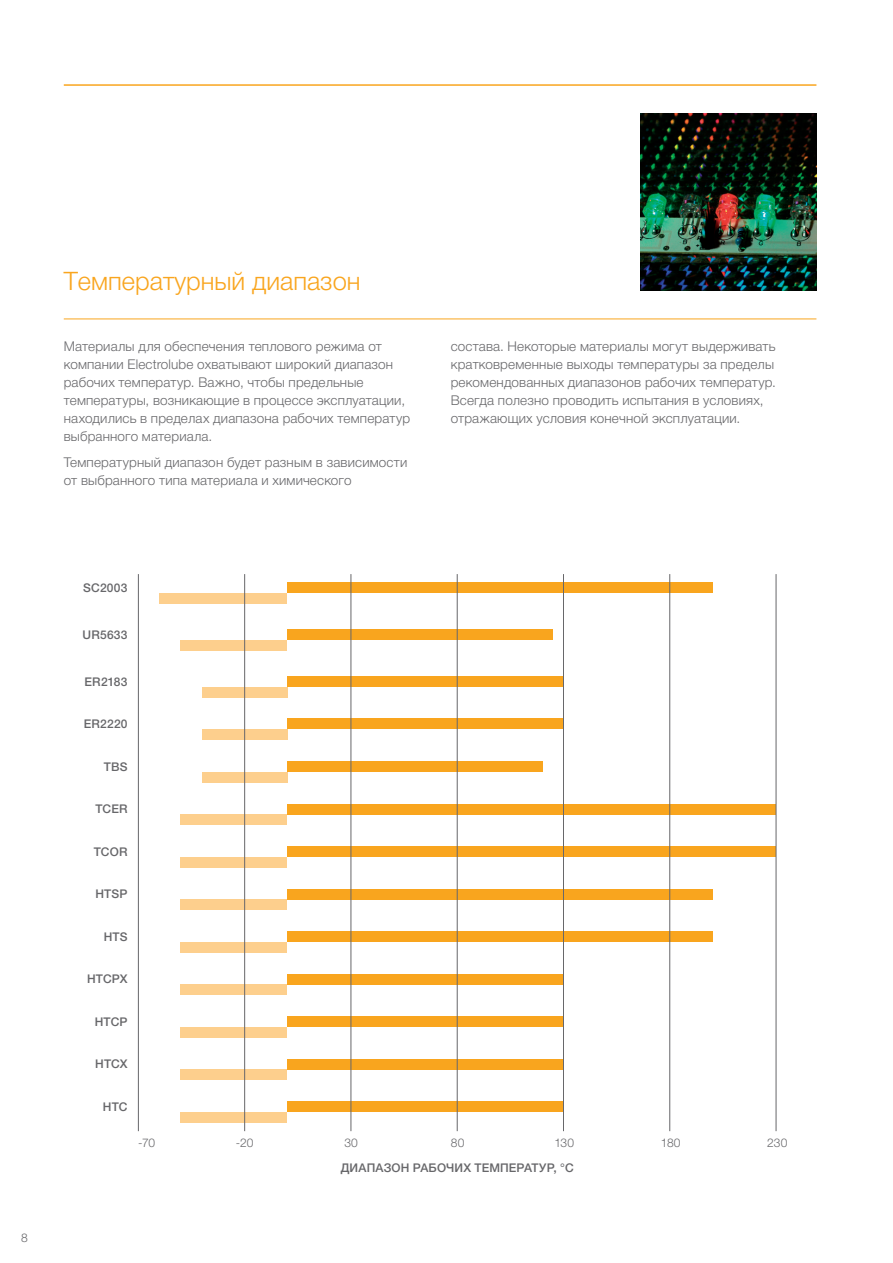
<style>
.page{position:relative;width:893px;height:1263px;background:#fff}
.page>*{position:absolute;margin:0;border:0;box-sizing:border-box;transform-origin:0 0}
.t1{font:300 25.5px "Helvetica Neue LTCYR";color:#f9a51e}
.t2{font:300 13.5px/18px "Helvetica Neue LTCYR";letter-spacing:.01em;color:#67676a}
.t3{font:500 12px "Helvetica Neue";letter-spacing:.015em;color:#67676a}
.t4{font:500 12px "Helvetica Neue LTCYR";letter-spacing:.01em;color:#67676a}
.t5{font:300 12px "Helvetica Neue";letter-spacing:.005em;color:#67676a}
</style>
<div class="page">
<hr style="left:64px;top:84px;width:752px;height:2px;background:#f9a51e">
<hr style="left:64px;top:319px;width:752px;height:1px;background:#f9a51e">
<div style="left:181px;top:640px;width:106px;height:11px;background:#fdcf8d"></div>
<div style="left:181px;top:814px;width:106px;height:11px;background:#fdcf8d"></div>
<div style="left:181px;top:984px;width:106px;height:11px;background:#fdcf8d"></div>
<div style="left:202px;top:729px;width:85px;height:11px;background:#fdcf8d"></div>
<div style="left:181px;top:899px;width:106px;height:11px;background:#fdcf8d"></div>
<div style="left:181px;top:1069px;width:106px;height:11px;background:#fdcf8d"></div>
<div style="left:181px;top:1112px;width:106px;height:11px;background:#fdcf8d"></div>
<div style="left:287px;top:629px;width:266px;height:11px;background:#f9a51e"></div>
<div style="left:287px;top:804px;width:489px;height:10px;background:#f9a51e"></div>
<div style="left:287px;top:974px;width:276px;height:10px;background:#f9a51e"></div>
<div style="left:287px;top:719px;width:276px;height:10px;background:#f9a51e"></div>
<div style="left:287px;top:889px;width:425px;height:10px;background:#f9a51e"></div>
<div style="left:287px;top:1059px;width:276px;height:10px;background:#f9a51e"></div>
<div style="left:287px;top:1101px;width:276px;height:11px;background:#f9a51e"></div>
<div style="left:159px;top:593px;width:128px;height:11px;background:#fdcf8d"></div>
<div style="left:202px;top:772px;width:85px;height:10px;background:#fdcf8d"></div>
<div style="left:181px;top:942px;width:106px;height:10px;background:#fdcf8d"></div>
<div style="left:202px;top:687px;width:85px;height:10px;background:#fdcf8d"></div>
<div style="left:181px;top:857px;width:106px;height:10px;background:#fdcf8d"></div>
<div style="left:181px;top:1027px;width:106px;height:10px;background:#fdcf8d"></div>
<div style="left:287px;top:583px;width:425px;height:10px;background:#f9a51e"></div>
<div style="left:287px;top:761px;width:255px;height:11px;background:#f9a51e"></div>
<div style="left:287px;top:931px;width:425px;height:11px;background:#f9a51e"></div>
<div style="left:287px;top:676px;width:276px;height:11px;background:#f9a51e"></div>
<div style="left:287px;top:846px;width:489px;height:11px;background:#f9a51e"></div>
<div style="left:287px;top:1016px;width:276px;height:11px;background:#f9a51e"></div>
<hr style="left:138px;top:574px;width:1px;height:557px;background:#67676a">
<hr style="left:244px;top:574px;width:1px;height:557px;background:#67676a">
<hr style="left:351px;top:574px;width:1px;height:557px;background:#67676a">
<hr style="left:457px;top:574px;width:1px;height:557px;background:#67676a">
<hr style="left:563px;top:574px;width:1px;height:557px;background:#67676a">
<hr style="left:669px;top:574px;width:1px;height:557px;background:#67676a">
<hr style="left:776px;top:574px;width:1px;height:557px;background:#67676a">
<img style="left:640px;top:114px;width:176px;height:176px">
<h1 class="t1" style="left:64px;top:267px;width:298px">Температурный диапазон</h1>
<p class="t2" style="left:64px;top:337px;width:348px">Материалы для обеспечения теплового режима от компании Electrolube охватывают широкий диапазон рабочих температур. Важно, чтобы предельные температуры, возникающие в процессе эксплуатации, находились в пределах диапазона рабочих температур выбранного материала.</p>
<p class="t2" style="left:64px;top:454px;width:345px">Температурный диапазон будет разным в зависимости от выбранного типа материала и химического</p>
<p class="t2" style="left:451px;top:337px;width:327px">состава. Некоторые материалы могут выдерживать кратковременные выходы температуры за пределы рекомендованных диапазонов рабочих температур.<br>Всегда полезно проводить испытания в условиях, отражающих условия конечной эксплуатации.</p>
<p class="t5" style="left:21px;top:1230px;width:8px">8</p>
<p class="t3" style="left:83px;top:580px;width:46px">SC2003</p>
<p class="t3" style="left:83px;top:627px;width:47px">UR5633</p>
<p class="t3" style="left:85px;top:674px;width:45px">ER2183</p>
<p class="t3" style="left:84px;top:717px;width:45px">ER2220</p>
<p class="t3" style="left:104px;top:759px;width:25px">TBS</p>
<p class="t3" style="left:95px;top:802px;width:34px">TCER</p>
<p class="t3" style="left:94px;top:844px;width:35px">TCOR</p>
<p class="t3" style="left:95px;top:887px;width:34px">HTSP</p>
<p class="t3" style="left:104px;top:929px;width:25px">HTS</p>
<p class="t3" style="left:87px;top:972px;width:42px">HTCPX</p>
<p class="t3" style="left:95px;top:1014px;width:34px">HTCP</p>
<p class="t3" style="left:95px;top:1057px;width:34px">HTCX</p>
<p class="t3" style="left:103px;top:1099px;width:26px">HTC</p>
<p class="t5" style="left:138px;top:1135px;width:18px">-70</p>
<p class="t5" style="left:236px;top:1135px;width:19px">-20</p>
<p class="t5" style="left:344px;top:1135px;width:15px">30</p>
<p class="t5" style="left:451px;top:1135px;width:15px">80</p>
<p class="t5" style="left:554px;top:1135px;width:21px">130</p>
<p class="t5" style="left:661px;top:1135px;width:21px">180</p>
<p class="t5" style="left:767px;top:1135px;width:22px">230</p>
<p class="t4" style="left:341px;top:1160px;width:234px">ДИАПАЗОН РАБОЧИХ ТЕМПЕРАТУР, °С</p>
</div>
